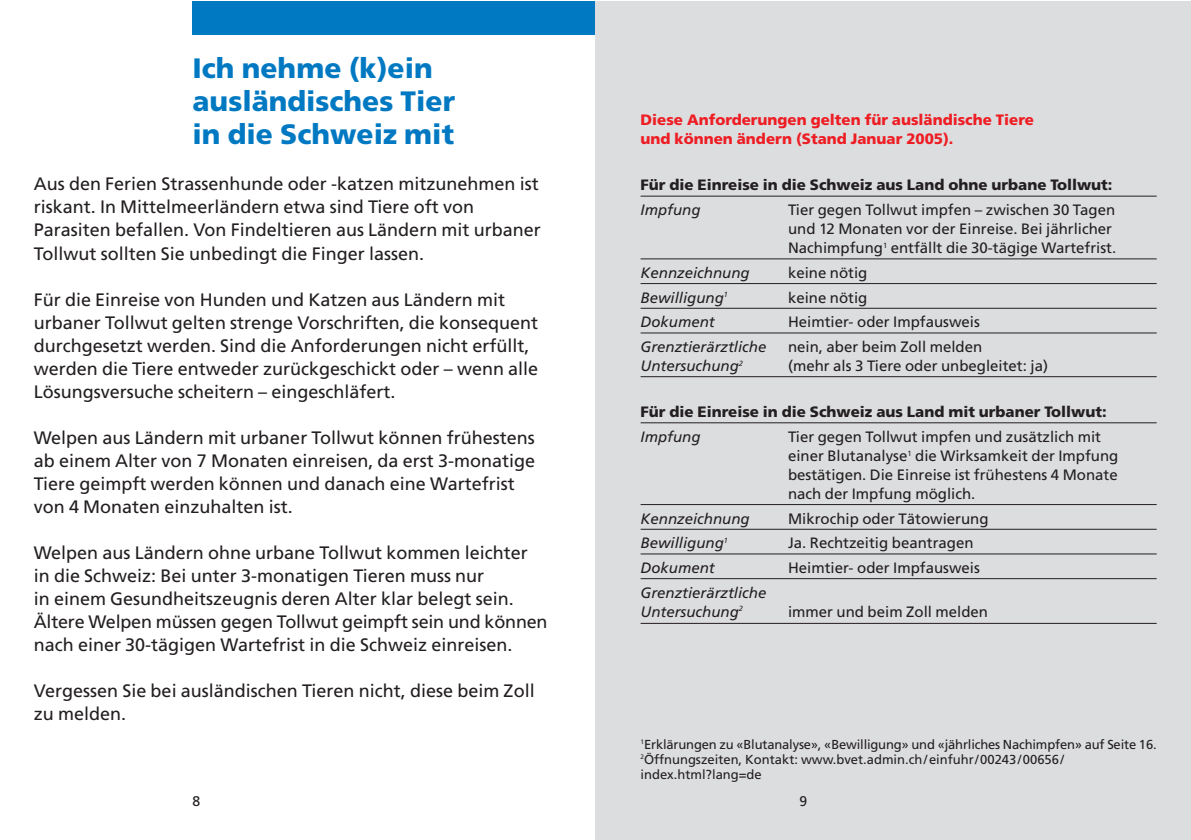
<style>
.page{position:relative;width:1191px;height:840px;background:#fff}
.page>*{position:absolute;margin:0;border:0;box-sizing:border-box;transform-origin:0 0}
.t1{font:900 28px/33px "Frutiger";color:#0079c2}
.t2{font:18px/23px "Frutiger";color:#231f20}
.t3{font:15px/19px "Frutiger";color:#231f20}
.t4{font:italic 15px/19px "Frutiger";color:#231f20}
.t5{font:900 15px "Frutiger";color:#231f20}
.t6{font:900 15px/19px "Frutiger";color:#ee1d23}
.t7{font:14px "Frutiger";color:#231f20}
.t8{font:13px/15px "Frutiger";letter-spacing:-.015em;color:#231f20}
</style>
<div class="page">
<div style="left:595px;top:1px;width:595px;height:838px;background:#dcdddf"></div>
<hr style="left:640px;top:196px;width:516px;height:1px;background:#231f20">
<hr style="left:640px;top:258px;width:516px;height:1px;background:#231f20">
<hr style="left:640px;top:283px;width:516px;height:1px;background:#231f20">
<hr style="left:640px;top:308px;width:516px;height:1px;background:#231f20">
<hr style="left:640px;top:332px;width:516px;height:1px;background:#231f20">
<hr style="left:640px;top:376px;width:516px;height:1px;background:#231f20">
<hr style="left:640px;top:422px;width:516px;height:1px;background:#231f20">
<hr style="left:640px;top:504px;width:516px;height:1px;background:#231f20">
<hr style="left:640px;top:528px;width:516px;height:1px;background:#231f20">
<hr style="left:640px;top:553px;width:516px;height:1px;background:#231f20">
<hr style="left:640px;top:578px;width:516px;height:1px;background:#231f20">
<hr style="left:640px;top:622px;width:516px;height:1px;background:#231f20">
<div style="left:192px;top:1px;width:403px;height:34px;background:#0079c2"></div>
<h1 class="t1" style="left:192px;top:54px;width:264px">Ich nehme (k)ein ausländisches Tier in die Schweiz mit</h1>
<p class="t2" style="left:34px;top:174px;width:508px">Aus den Ferien Strassenhunde oder -katzen mitzunehmen ist riskant. In Mittelmeerländern etwa sind Tiere oft von Parasiten befallen. Von Findeltieren aus Ländern mit urbaner Tollwut sollten Sie unbedingt die Finger lassen.</p>
<p class="t2" style="left:34px;top:289px;width:506px">Für die Einreise von Hunden und Katzen aus Ländern mit urbaner Tollwut gelten strenge Vorschriften, die konsequent durchgesetzt werden. Sind die Anforderungen nicht erfüllt, werden die Tiere entweder zurückgeschickt oder – wenn alle Lösungsversuche scheitern – eingeschläfert.</p>
<p class="t2" style="left:34px;top:427px;width:503px">Welpen aus Ländern mit urbaner Tollwut können frühestens ab einem Alter von 7 Monaten einreisen, da erst 3-monatige Tiere geimpft werden können und danach eine Wartefrist von 4 Monaten einzuhalten ist.</p>
<p class="t2" style="left:34px;top:542px;width:515px">Welpen aus Ländern ohne urbane Tollwut kommen leichter in die Schweiz: Bei unter 3-monatigen Tieren muss nur<br>in einem Gesundheitszeugnis deren Alter klar belegt sein.<br>Ältere Welpen müssen gegen Tollwut geimpft sein und können nach einer 30-tägigen Wartefrist in die Schweiz einreisen.</p>
<p class="t2" style="left:34px;top:680px;width:502px">Vergessen Sie bei ausländischen Tieren nicht, diese beim Zoll zu melden.</p>
<p class="t6" style="left:640px;top:111px;width:395px">Diese Anforderungen gelten für ausländische Tiere und können ändern (Stand Januar 2005).</p>
<p class="t5" style="left:640px;top:179px;width:473px">Für die Einreise in die Schweiz aus Land ohne urbane Tollwut:</p>
<p class="t4" style="left:640px;top:201px;width:61px">Impfung</p>
<p class="t3" style="left:788px;top:201px;width:330px">Tier gegen Tollwut impfen – zwischen 30 Tagen und 12 Monaten vor der Einreise. Bei jährlicher<br>Nachimpfung<sup>1</sup> entfällt die 30-tägige Wartefrist.</p>
<p class="t4" style="left:640px;top:264px;width:111px">Kennzeichnung</p>
<p class="t3" style="left:788px;top:264px;width:81px">keine nötig</p>
<p class="t4" style="left:640px;top:289px;width:89px">Bewilligung<sup>1</sup></p>
<p class="t3" style="left:788px;top:289px;width:81px">keine nötig</p>
<p class="t4" style="left:640px;top:313px;width:76px">Dokument</p>
<p class="t3" style="left:788px;top:313px;width:193px">Heimtier- oder Impfausweis</p>
<p class="t4" style="left:640px;top:338px;width:127px">Grenztierärztliche</p>
<p class="t3" style="left:788px;top:338px;width:196px">nein, aber beim Zoll melden</p>
<p class="t4" style="left:640px;top:357px;width:104px">Untersuchung<sup>2</sup></p>
<p class="t3" style="left:788px;top:357px;width:261px">(mehr als 3 Tiere oder unbegleitet: ja)</p>
<p class="t5" style="left:640px;top:405px;width:467px">Für die Einreise in die Schweiz aus Land mit urbaner Tollwut:</p>
<p class="t4" style="left:640px;top:428px;width:61px">Impfung</p>
<p class="t3" style="left:788px;top:428px;width:332px">Tier gegen Tollwut impfen und zusätzlich mit einer Blutanalyse<sup>1</sup> die Wirksamkeit der Impfung bestätigen. Die Einreise ist frühestens 4 Monate nach der Impfung möglich.</p>
<p class="t4" style="left:640px;top:509px;width:111px">Kennzeichnung</p>
<p class="t3" style="left:788px;top:509px;width:202px">Mikrochip oder Tätowierung</p>
<p class="t4" style="left:640px;top:534px;width:89px">Bewilligung<sup>1</sup></p>
<p class="t3" style="left:788px;top:534px;width:187px">Ja. Rechtzeitig beantragen</p>
<p class="t4" style="left:640px;top:559px;width:76px">Dokument</p>
<p class="t3" style="left:788px;top:559px;width:193px">Heimtier- oder Impfausweis</p>
<p class="t4" style="left:640px;top:583px;width:127px">Grenztierärztliche<br>Untersuchung<sup>2</sup></p>
<p class="t3" style="left:788px;top:602px;width:202px">immer und beim Zoll melden</p>
<p class="t8" style="left:640px;top:737px;width:517px"><sup>1</sup>Erklärungen zu «Blutanalyse», «Bewilligung» und «jährliches Nachimpfen» auf Seite 16.<br><sup>2</sup>Öffnungszeiten, Kontakt: www.bvet.admin.ch/einfuhr/00243/00656/ index.html?lang=de</p>
<p class="t7" style="left:192px;top:794px;width:9px">8</p>
<p class="t7" style="left:799px;top:794px;width:9px">9</p>
</div>
